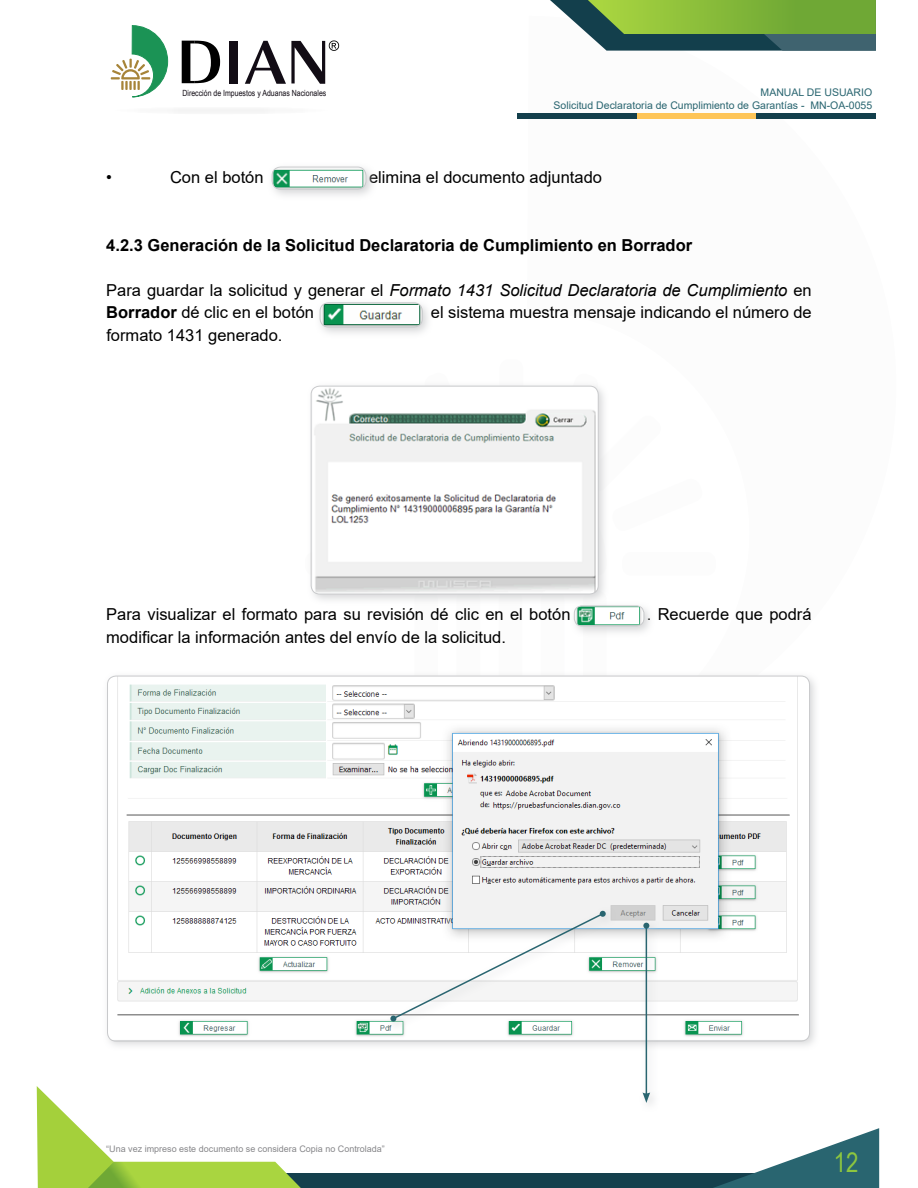
<style>
.page{position:relative;width:918px;height:1188px;background:#fff}
.page>*{position:absolute;margin:0;border:0;box-sizing:border-box;transform-origin:0 0}
.t1{font:27px "Arial Narrow";color:#8dc63f}
.t2{font:16.5px/22.5px "Arial";color:#000}
.t3{font:700 16.5px "Arial";color:#000}
.t4{font:10.5px/12.6px "Arial";color:#296570;text-align:right}
.t5{font:9px "Arial";color:#87878a}
.t6{font:8.55px "Arial Narrow";color:#120c15}
.s1{font-style:italic}
.s2{font-weight:700}
</style>
<div class="page">
<div style="left:229px;top:41px;width:8px;height:42px;background:#120c15"></div>
<svg style="left:182px;top:41px;width:38px;height:42px"></svg>
<svg style="left:111px;top:25px;width:57px;height:73px"></svg>
<svg style="left:245px;top:40px;width:94px;height:44px"></svg>
<div style="left:256px;top:1173px;width:555px;height:15px;background:#14404d"></div>
<svg style="left:37px;top:1086px;width:264px;height:102px"></svg>
<svg style="left:714px;top:1128px;width:165px;height:60px"></svg>
<div style="left:517px;top:114px;width:120px;height:5px;background:#133f4c"></div>
<svg style="left:637px;top:114px;width:119px;height:5px"></svg>
<div style="left:756px;top:114px;width:120px;height:5px;background:#133f4c"></div>
<div style="left:111px;top:106px;width:220px;height:9px;background:#f8f8f8;border-radius:50%"></div>
<svg style="left:550px;top:0;width:326px;height:51px;background:#6b9655"></svg>
<div style="left:51px;top:9px;width:326px;height:115px;border:2px solid #fff;border-radius:9px"></div>
<div style="left:267px;top:162px;width:110px;height:39px;background:#c9cacc;opacity:.75"></div>
<img style="left:272px;top:167px;width:94px;height:22px">
<div style="left:272px;top:167px;width:94px;height:22px;border:1px solid #c9cacc;border-radius:9px"></div>
<div style="left:315px;top:298px;width:118px;height:41px;background:#c9cacc;opacity:.75"></div>
<img style="left:320px;top:303px;width:102px;height:24px">
<div style="left:320px;top:303px;width:103px;height:24px;border:1px solid #c9cacc;border-radius:9px"></div>
<div style="left:306px;top:381px;width:304px;height:225px;background:#c9cacc;opacity:.75"></div>
<img style="left:312px;top:386px;width:286px;height:208px">
<div style="left:311px;top:386px;width:287px;height:208px;border:1px solid #c9cacc;border-radius:9px"></div>
<div style="left:569px;top:601px;width:86px;height:36px;background:#c9cacc;opacity:.75"></div>
<img style="left:574px;top:606px;width:70px;height:20px">
<div style="left:574px;top:606px;width:70px;height:20px;border:1px solid #c9cacc;border-radius:8px"></div>
<div style="left:102px;top:671px;width:719px;height:382px;background:#c9cacc;opacity:.75"></div>
<img style="left:108px;top:676px;width:702px;height:364px">
<div style="left:386px;top:906px;width:231px;height:126px;background:#c9cacc;opacity:.75"></div>
<svg style="left:390px;top:911px;width:216px;height:111px"></svg>
<div style="left:638px;top:918px;width:22px;height:195px;background:#c9cacc;opacity:.75"></div>
<hr style="left:646px;top:926px;width:1px;height:169px;background:#296570">
<svg style="left:643px;top:923px;width:6px;height:6px"></svg>
<svg style="left:643px;top:1092px;width:7px;height:11px"></svg>
<p class="t6" style="left:182px;top:86px;width:145px">Dirección de Impuestos y Aduanas Nacionales</p>
<p class="t4" style="left:554px;top:86px;width:320px">MANUAL DE USUARIO<br>Solicitud Declaratoria de Cumplimiento de Garantías - MN-OA-0055</p>
<p class="t2" style="left:106px;top:166px;width:7px">•</p>
<p class="t2" style="left:170px;top:166px;width:95px">Con el botón</p>
<p class="t2" style="left:369px;top:166px;width:234px">elimina el documento adjuntado</p>
<p class="t3" style="left:106px;top:233px;width:587px">4.2.3 Generación de la Solicitud Declaratoria de Cumplimiento en Borrador</p>
<p class="t2" style="left:106px;top:279px;width:707px">Para guardar la solicitud y generar el <span class="s1">Formato 1431 Solicitud Declaratoria de Cumplimiento</span> en<br><span class="s2">Borrador</span> dé clic en el botón</p>
<p class="t2" style="left:431px;top:301px;width:382px">el sistema muestra mensaje indicando el número de</p>
<p class="t2" style="left:106px;top:324px;width:178px">formato 1431 generado.</p>
<p class="t2" style="left:106px;top:603px;width:466px">Para visualizar el formato para su revisión dé clic en el botón</p>
<p class="t2" style="left:647px;top:603px;width:166px">. Recuerde que podrá</p>
<p class="t2" style="left:106px;top:625px;width:401px">modificar la información antes del envío de la solicitud.</p>
<p class="t5" style="left:106px;top:1143px;width:280px">“Una vez impreso este documento se considera Copia no Controlada”</p>
<h1 class="t1" style="left:834px;top:1143px;width:26px">12</h1>
</div>
